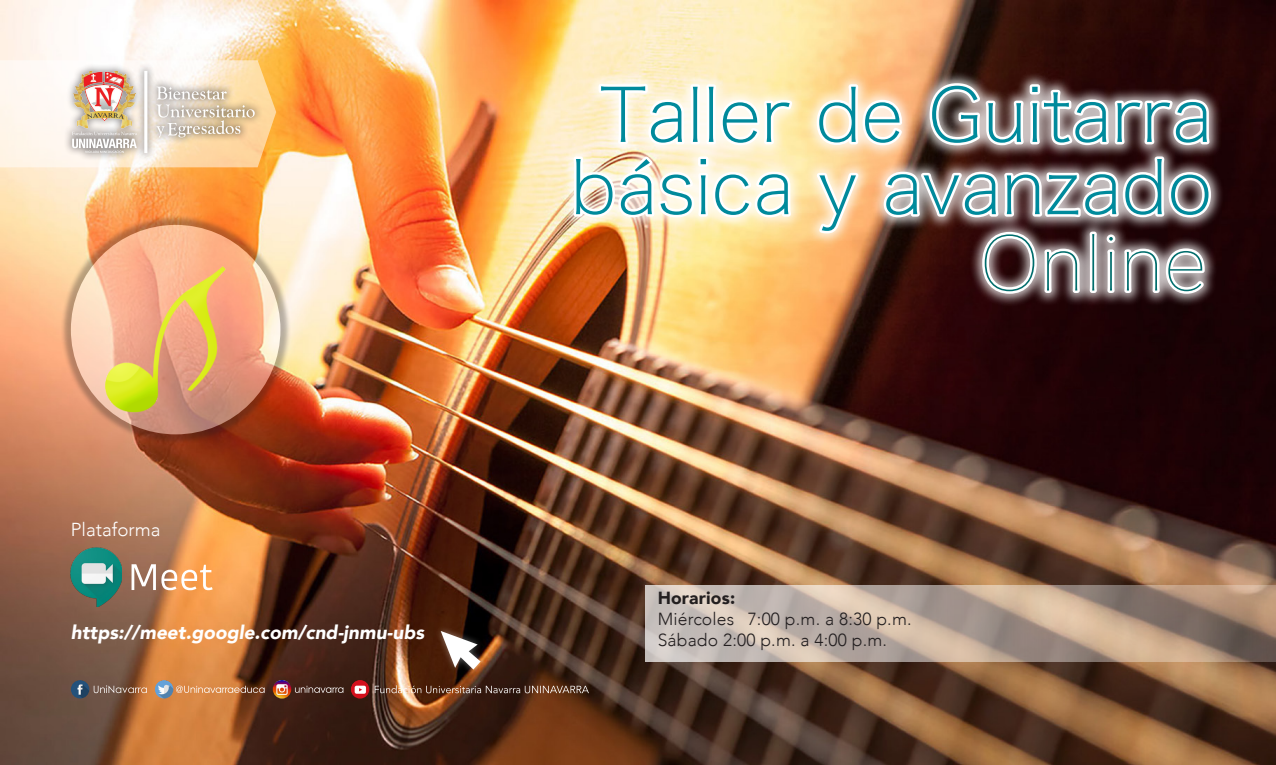
<style>
.page{position:relative;width:1276px;height:765px;background:#fff}
.page>*{position:absolute;margin:0;border:0;box-sizing:border-box;transform-origin:0 0}
.t1{font:74.25px/72.2px "Hiragino Sans W1";color:#008a9c;text-align:center}
.t2{font:74.25px "Hiragino Sans W0";color:#006d6c}
.t3{font:italic 900 19.12px "Avenir";color:#fff}
.t4{font:300 18.75px "Avenir";color:#fff}
.t5{font:300 17.5px "Avenir";letter-spacing:.01em;color:#231f20}
.t6{font:900 17.5px "Avenir";letter-spacing:.01em;color:#231f20}
</style>
<div class="page">
<img style="left:0;top:0;width:1276px;height:765px">
<div style="left:60px;top:214px;width:231px;height:231px;background:#231f20;opacity:.75"></div>
<svg style="left:71px;top:225px;width:209px;height:209px;background:#f3bd9e"></svg>
<img style="left:94px;top:264px;width:164px;height:151px">
<div style="left:561px;top:70px;width:663px;height:237px;background:#fff;opacity:.75"></div>
<svg style="left:814px;top:82px;width:92px;height:66px"></svg>
<svg style="left:927px;top:80px;width:285px;height:68px"></svg>
<svg style="left:570px;top:80px;width:226px;height:140px"></svg>
<svg style="left:811px;top:170px;width:52px;height:66px"></svg>
<svg style="left:881px;top:154px;width:332px;height:142px"></svg>
<svg style="left:295px;top:686px;width:48px;height:7px"></svg>
<svg style="left:176px;top:686px;width:89px;height:7px"></svg>
<svg style="left:94px;top:685px;width:53px;height:8px"></svg>
<img style="left:71px;top:680px;width:18px;height:19px;border-radius:9px">
<img style="left:155px;top:680px;width:18px;height:19px;border-radius:9px">
<img style="left:273px;top:680px;width:18px;height:19px;border-radius:9px">
<img style="left:351px;top:680px;width:18px;height:19px;border-radius:9px">
<svg style="left:375px;top:685px;width:214px;height:8px;background:#7b5b4a"></svg>
<svg style="left:0;top:60px;width:276px;height:107px"></svg>
<svg style="left:645px;top:585px;width:631px;height:76px;background:#b7a497"></svg>
<img style="left:71px;top:548px;width:51px;height:59px">
<svg style="left:132px;top:564px;width:81px;height:26px"></svg>
<div style="left:434px;top:624px;width:53px;height:52px;background:#fff;opacity:.4"></div>
<svg style="left:441px;top:631px;width:39px;height:39px"></svg>
<p class="t4" style="left:71px;top:519px;width:91px">Plataforma</p>
<p class="t3" style="left:71px;top:617px;width:355px">https://meet.google.com/cnd-jnmu-ubs</p>
<p class="t1" style="left:570px;top:73px;width:643px">Taller de Guitarra básica y avanzado</p>
<p class="t2" style="left:979px;top:209px;width:229px">Online</p>
<p class="t6" style="left:657px;top:583px;width:79px">Horarios:</p>
<p class="t5" style="left:657px;top:608px;width:255px">Miércoles 7:00 p.m. a 8:30 p.m.</p>
<p class="t5" style="left:657px;top:629px;width:231px">Sábado 2:00 p.m. a 4:00 p.m.</p>
</div>
